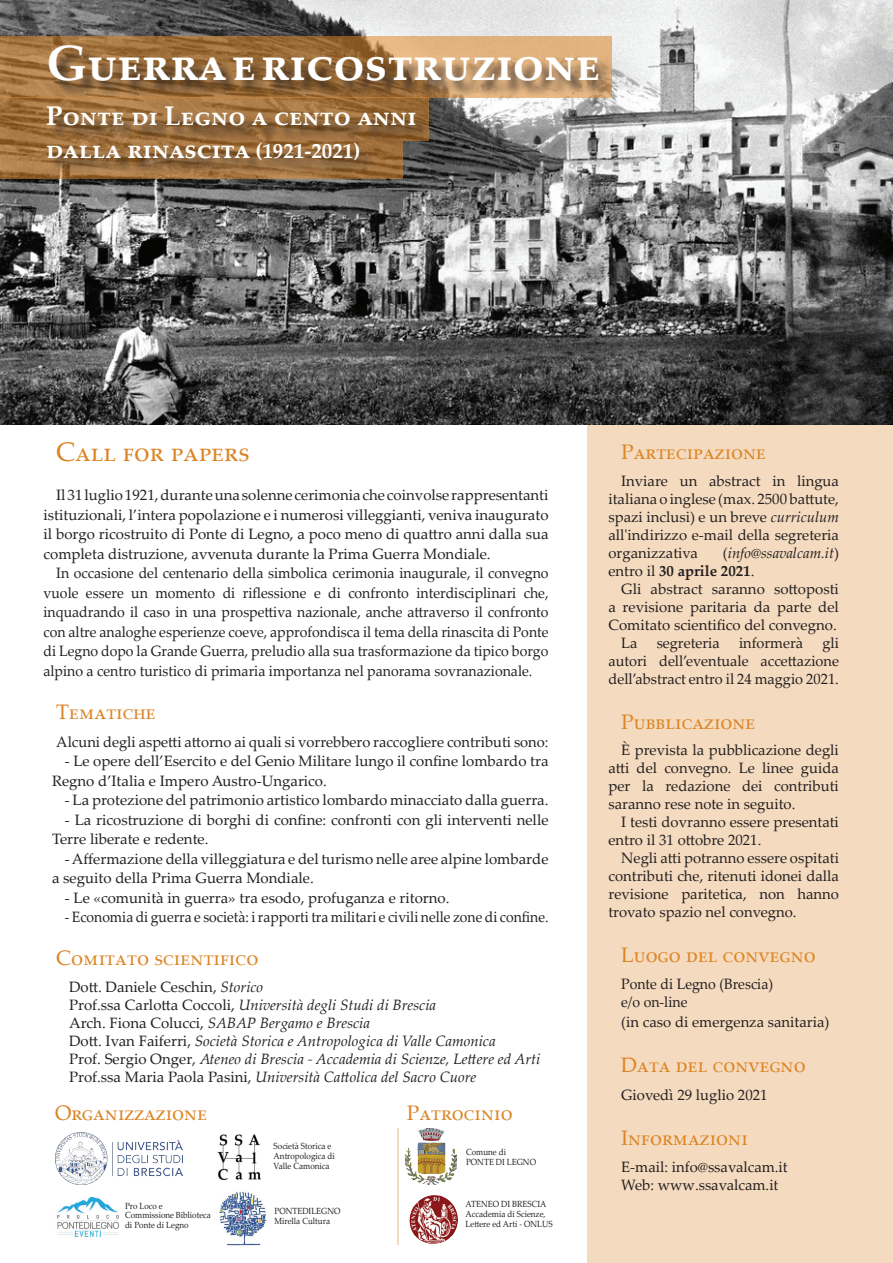
<style>
.page{position:relative;width:893px;height:1263px;background:#fff}
.page>*{position:absolute;margin:0;border:0;box-sizing:border-box;transform-origin:0 0}
.t1{font:700 49.5px "Palatino Linotype";color:#fff}
.t2{font:700 27px/32.4px "Palatino Linotype";color:#fff}
.t3{font:27px "Palatino Linotype";color:#dc8526}
.t4{font:21px "Palatino Linotype";color:#dc8526}
.t5{font:15px/18px "Palatino Linotype";color:#231f20;text-align:justify}
.t6{font:15px/19.5px "Palatino Linotype";color:#231f20;text-align:justify;scale:.94 1}
.t7{font:italic 15px/18px "Palatino Linotype";color:#231f20}
.t8{font:15px "Palatino Linotype";color:#231f20;scale:.93 1}
.t9{font:8.85px/9.8px "Palatino Linotype";color:#231f20;scale:.91 1}
.s1{font-size:21px}
.s2{font-style:normal}
.s3{font-style:italic}
.s4{font-weight:700;font-style:normal}
</style>
<div class="page">
<div style="left:587px;top:415px;width:306px;height:848px;background:#f4dabe"></div>
<img style="left:0;top:0;width:893px;height:424px">
<svg style="left:0;top:97px;width:48px;height:44px;background:#9c6c38"></svg>
<svg style="left:0;top:36px;width:612px;height:61px;background:#b48551"></svg>
<img style="left:406px;top:1128px;width:50px;height:57px">
<img style="left:57px;top:1197px;width:62px;height:39px">
<img style="left:217px;top:1134px;width:44px;height:47px">
<img style="left:219px;top:1191px;width:48px;height:55px">
<svg style="left:0;top:141px;width:403px;height:37px;background:#a2723e"></svg>
<div style="left:48px;top:46px;width:566px;height:130px;background:#231f20;opacity:.75"></div>
<img style="left:55px;top:1132px;width:127px;height:53px">
<img style="left:409px;top:1195px;width:49px;height:49px">
<hr style="left:397px;top:1128px;width:2px;height:117px;background:#dc8526">
<h1 class="t1" style="left:46px;top:28px;width:556px">Guerra e ricostruzione</h1>
<h2 class="t2" style="left:46px;top:99px;width:372px">Ponte di Legno a cento anni dalla rinascita <span class="s1">(1921-2021)</span></h2>
<h2 class="t3" style="left:56px;top:432px;width:195px">Call for papers</h2>
<p class="t5" style="left:44px;top:485px;width:507px;line-height:19.5px;text-indent:13px">Il 31 luglio 1921, durante una solenne cerimonia che coinvolse rappresentanti istituzionali, l’intera popolazione e i numerosi villeggianti, veniva inaugurato il borgo ricostruito di Ponte di Legno, a poco meno di quattro anni dalla sua completa distruzione, avvenuta durante la Prima Guerra Mondiale.</p>
<p class="t6" style="left:43px;top:563px;width:539px;text-indent:13px">In occasione del centenario della simbolica cerimonia inaugurale, il convegno vuole essere un momento di riflessione e di confronto interdisciplinari che, inquadrando il caso in una prospettiva nazionale, anche attraverso il confronto con altre analoghe esperienze coeve, approfondisca il tema della rinascita di Ponte di Legno dopo la Grande Guerra, preludio alla sua trasformazione da tipico borgo alpino a centro turistico di primaria importanza nel panorama sovranazionale.</p>
<h3 class="t4" style="left:56px;top:697px;width:101px">Tematiche</h3>
<p class="t5" style="left:56px;top:732px;width:494px">Alcuni degli aspetti attorno ai quali si vorrebbero raccogliere contributi sono:</p>
<p class="t5" style="left:52px;top:751px;width:498px;line-height:19.5px;text-indent:13px">- Le opere dell’Esercito e del Genio Militare lungo il confine lombardo tra<br>Regno d’Italia e Impero Austro-Ungarico.</p>
<p class="t5" style="left:65px;top:790px;width:485px">- La protezione del patrimonio artistico lombardo minacciato dalla guerra.</p>
<p class="t5" style="left:52px;top:809px;width:498px;line-height:19.5px;text-indent:13px">- La ricostruzione di borghi di confine: confronti con gli interventi nelle<br>Terre liberate e redente.</p>
<p class="t5" style="left:52px;top:848px;width:498px;line-height:19.5px;text-indent:13px">- Affermazione della villeggiatura e del turismo nelle aree alpine lombarde a seguito della Prima Guerra Mondiale.</p>
<p class="t5" style="left:65px;top:888px;width:386px">- Le «comunità in guerra» tra esodo, profuganza e ritorno.</p>
<p class="t8" style="left:65px;top:906px;width:522px">- Economia di guerra e società: i rapporti tra militari e civili nelle zone di confine.</p>
<h3 class="t4" style="left:56px;top:943px;width:204px">Comitato scientifico</h3>
<p class="t7" style="left:69px;top:977px;width:473px"><span class="s2">Dott. Daniele Ceschin,</span> Storico<br><span class="s2">Prof.ssa Carlotta Coccoli,</span> Università degli Studi di Brescia<br><span class="s2">Arch. Fiona Colucci,</span> SABAP Bergamo e Brescia<br><span class="s2">Dott. Ivan Faiferri,</span> Società Storica e Antropologica di Valle Camonica<br><span class="s2">Prof. Sergio Onger,</span> Ateneo di Brescia - Accademia di Scienze, Lettere ed Arti <span class="s2">Prof.ssa Maria Paola Pasini,</span> Università Cattolica del Sacro Cuore</p>
<h3 class="t4" style="left:55px;top:1098px;width:154px">Organizzazione</h3>
<p class="t9" style="left:125px;top:1200px;width:96px">Pro Loco e<br>Commissione Biblioteca di Ponte di Legno</p>
<p class="t9" style="left:274px;top:1141px;width:69px">Società Storica e<br>Antropologica di<br>Valle Camonica</p>
<p class="t9" style="left:274px;top:1206px;width:74px">PONTEDILEGNO<br>Mirella Cultura</p>
<h3 class="t4" style="left:407px;top:1098px;width:107px">Patrocinio</h3>
<p class="t9" style="left:466px;top:1147px;width:78px">Comune di<br>PONTE DI LEGNO</p>
<p class="t9" style="left:466px;top:1199px;width:97px">ATENEO DI BRESCIA<br>Accademia di Scienze,<br>Lettere ed Arti - ONLUS</p>
<h3 class="t4" style="left:621px;top:437px;width:146px">Partecipazione</h3>
<p class="t5" style="left:608px;top:471px;width:232px;text-indent:13px">Inviare un abstract in lingua italiana o inglese (max. 2500 battute, spazi inclusi) e un breve <span class="s3">curriculum </span>all'indirizzo e-mail della segreteria organizzativa</p>
<p class="t7" style="left:608px;top:543px;width:232px;text-indent:114px"><span class="s2">(</span>info@ssavalcam.it<span class="s2">) entro il</span> <span class="s4">30 aprile 2021</span><span class="s2">.</span></p>
<p class="t5" style="left:621px;top:579px;width:219px">Gli abstract saranno sottoposti</p>
<p class="t5" style="left:608px;top:597px;width:232px">a revisione paritaria da parte del</p>
<p class="t5" style="left:608px;top:615px;width:230px">Comitato scientifico del convegno.</p>
<p class="t5" style="left:621px;top:633px;width:18px">La</p>
<p class="t5" style="left:657px;top:633px;width:64px">segreteria</p>
<p class="t5" style="left:739px;top:633px;width:66px">informerà</p>
<p class="t5" style="left:608px;top:633px;width:232px;text-indent:214px">gli autori dell’eventuale accettazione dell’abstract entro il 24 maggio 2021.</p>
<h3 class="t4" style="left:621px;top:707px;width:136px">Pubblicazione</h3>
<p class="t5" style="left:608px;top:741px;width:232px;text-indent:13px">È prevista la pubblicazione degli atti del convegno. Le linee guida per la redazione dei contributi saranno rese note in seguito.</p>
<p class="t5" style="left:608px;top:813px;width:232px;text-indent:13px">I testi dovranno essere presentati entro il 31 ottobre 2021.</p>
<p class="t5" style="left:608px;top:849px;width:232px;text-indent:13px">Negli atti potranno essere ospitati contributi che, ritenuti idonei dalla revisione paritetica, non hanno trovato spazio nel convegno.</p>
<h3 class="t4" style="left:621px;top:940px;width:196px">Luogo del convegno</h3>
<p class="t6" style="left:621px;top:974px;width:163px;line-height:18px">Ponte di Legno (Brescia) e/o on-line</p>
<p class="t5" style="left:621px;top:1012px;width:210px">(in caso di emergenza sanitaria)</p>
<h3 class="t4" style="left:621px;top:1050px;width:186px">Data del convegno</h3>
<p class="t5" style="left:621px;top:1085px;width:148px">Giovedì 29 luglio 2021</p>
<h3 class="t4" style="left:621px;top:1123px;width:128px">Informazioni</h3>
<p class="t5" style="left:621px;top:1157px;width:168px">E-mail: info@ssavalcam.it<br>Web: www.ssavalcam.it</p>
</div>
